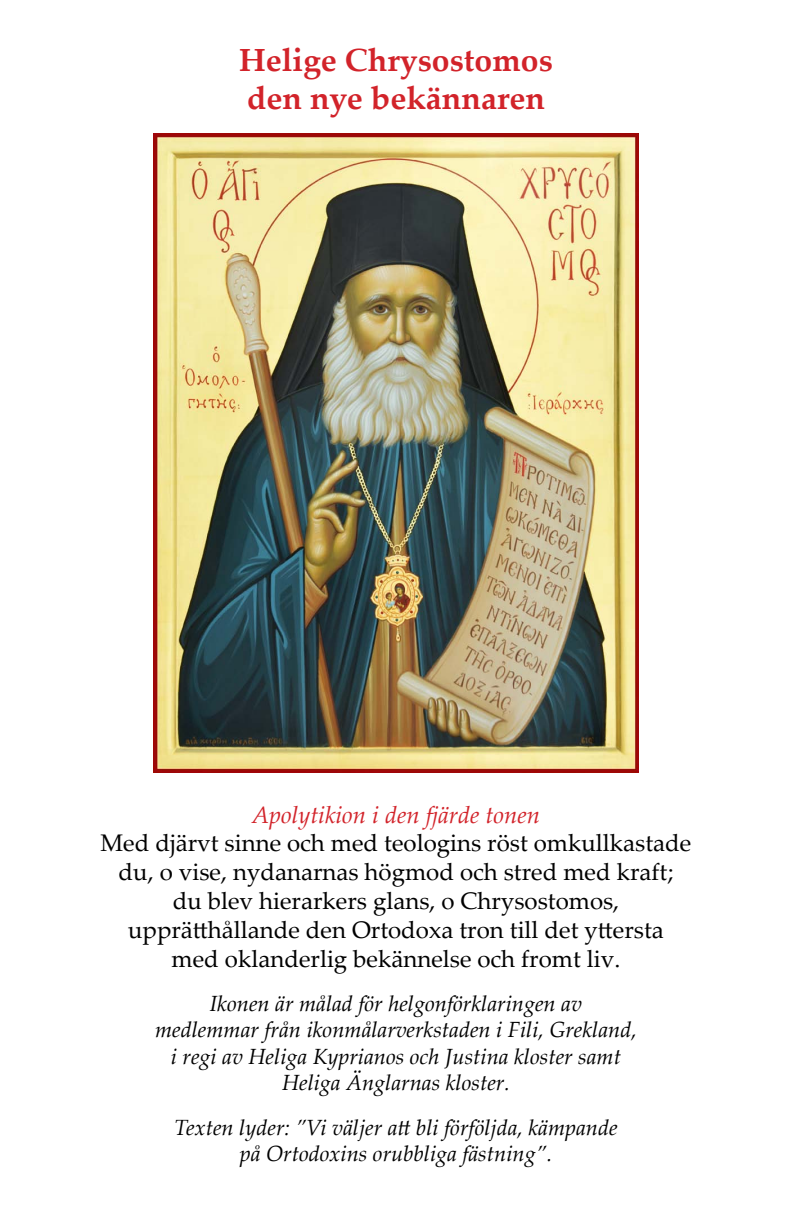
<style>
.page{position:relative;width:792px;height:1224px;background:#fff}
.page>*{position:absolute;margin:0;border:0;box-sizing:border-box;transform-origin:0 0}
.t1{font:700 32px "Palatino Linotype";color:#d2232a}
.Brödtext1{font:24px "Palatino Linotype";color:#000}
.Brödtext1-2{font:italic 24px "Palatino Linotype";color:#d2232a}
.Brödtext1-3{font:italic 22px "Palatino Linotype";color:#000}
</style>
<div class="page">
<img style="left:153px;top:133px;width:486px;height:639px">
<p class="t1" style="left:239px;top:37px;width:315px">Helige Chrysostomos</p>
<p class="t1" style="left:247px;top:76px;width:300px">den nye bekännaren</p>
<p class="Brödtext1-2" style="left:252px;top:797px;width:290px">Apolytikion i den fjärde tonen</p>
<p class="Brödtext1" style="left:101px;top:826px;width:592px">Med djärvt sinne och med teologins röst omkullkastade</p>
<p class="Brödtext1" style="left:119px;top:855px;width:556px">du, o vise, nydanarnas högmod och stred med kraft;</p>
<p class="Brödtext1" style="left:173px;top:884px;width:448px">du blev hierarkers glans, o Chrysostomos,</p>
<p class="Brödtext1" style="left:128px;top:913px;width:537px">upprätthållande den Ortodoxa tron till det yttersta</p>
<p class="Brödtext1" style="left:172px;top:941px;width:450px">med oklanderlig bekännelse och fromt liv.</p>
<p class="Brödtext1-3" style="left:210px;top:988px;width:374px">Ikonen är målad för helgonförklaringen av</p>
<p class="Brödtext1-3" style="left:155px;top:1014px;width:483px">medlemmar från ikonmålarverkstaden i Fili, Grekland,</p>
<p class="Brödtext1-3" style="left:171px;top:1041px;width:452px">i regi av Heliga Kyprianos och Justina kloster samt</p>
<p class="Brödtext1-3" style="left:282px;top:1067px;width:229px">Heliga Änglarnas kloster.</p>
<p class="Brödtext1-3" style="left:174px;top:1111px;width:445px">Texten lyder: ”Vi väljer att bli förföljda, kämpande</p>
<p class="Brödtext1-3" style="left:240px;top:1138px;width:314px">på Ortodoxins orubbliga fästning”.</p>
</div>
